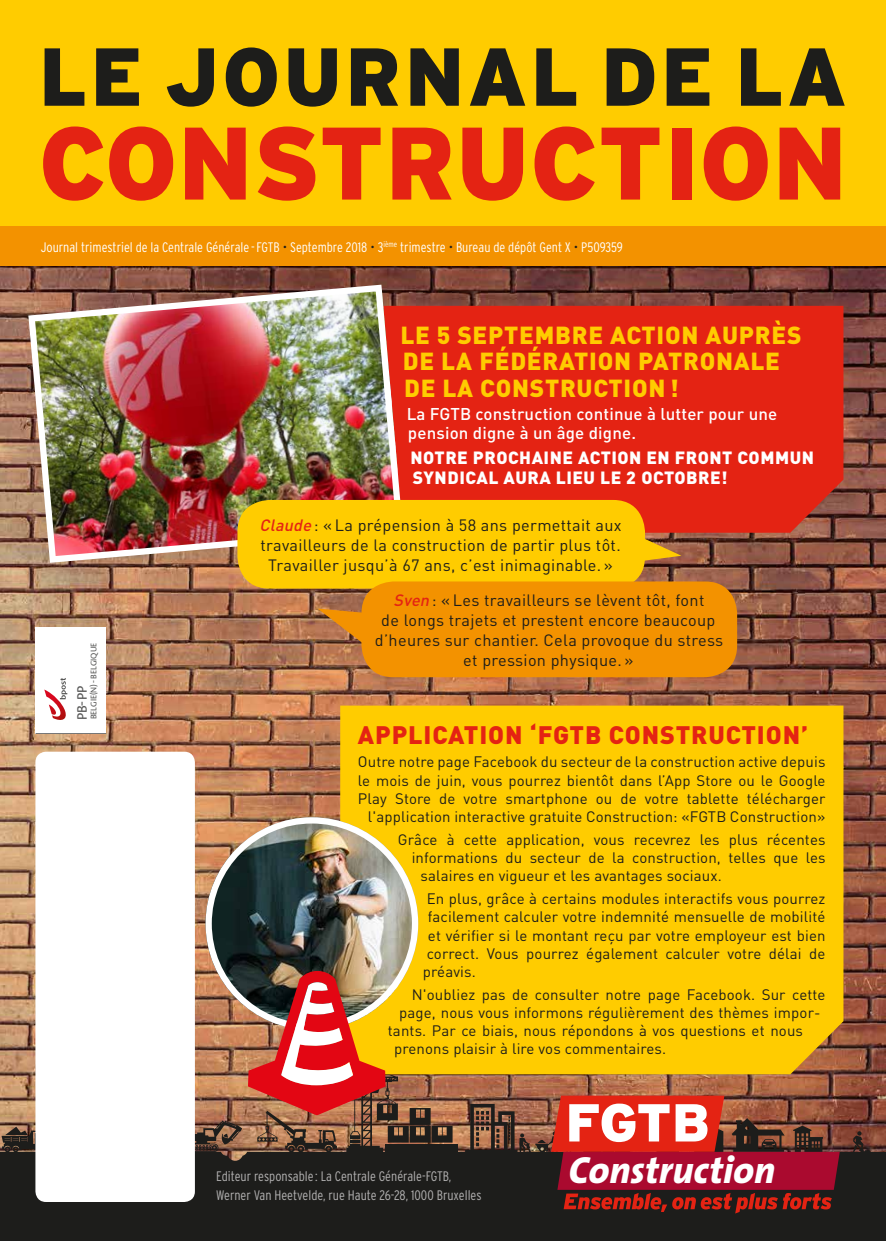
<style>
.page{position:relative;width:886px;height:1241px;background:#fff}
.page>*{position:absolute;margin:0;border:0;box-sizing:border-box;transform-origin:0 0}
.t1{font:900 102.75px "Interstate";letter-spacing:.005em;color:#e42313;scale:.96 1}
.t2{font:900 81.88px "Interstate";letter-spacing:.04em;color:#1d1d1b;scale:.96 1}
.t3{font:italic 800 38.12px "The Sans";color:#fff}
.t4{font:900 25px "DIN";letter-spacing:.035em;color:#e42313}
.t5{font:900 24.38px/26.2px "DIN";letter-spacing:.03em;color:#fc0}
.t6{font:900 17.5px/20px "DIN";letter-spacing:.03em;color:#fff}
.t7{font:500 16.88px/18.8px "DIN";letter-spacing:.01em;color:#fff}
.t8{font:16.25px/20px "DIN";letter-spacing:.02em;color:#1d1d1b;text-align:center}
.t9{font:15px/18.1px "DIN";letter-spacing:.01em;color:#1d1d1b;text-align:right}
.t10{font:300 condensed 13.75px "Interstate";color:#fff}
.t11{font:300 condensed 13.75px/18.8px "Interstate";color:#b3b2b2}
.t12{font:13.75px "Aroma No 2 LT Com";color:#575756}
.t13{font:8.25px "Aroma No 2 LT Com";letter-spacing:.005em;color:#575756}
.s1{color:#1d1d1b}
.s2{font-weight:500;font-style:italic;color:#e42313}
</style>
<div class="page">
<img style="left:0;top:266px;width:886px;height:885px">
<svg style="left:195px;top:1120px;width:47px;height:31px"></svg>
<div style="left:386px;top:1143px;width:72px;height:10px;background:#1d1d1b"></div>
<svg style="left:2px;top:1126px;width:33px;height:25px"></svg>
<svg style="left:853px;top:1130px;width:17px;height:21px"></svg>
<div style="left:0;top:1151px;width:886px;height:89px;background:#1d1d1b"></div>
<div style="left:35px;top:627px;width:71px;height:106px;background:#fff"></div>
<svg style="left:44px;top:678px;width:24px;height:42px"></svg>
<hr style="left:36px;top:733px;width:70px;height:1px;background:#575756">
<svg style="left:465px;top:1095px;width:375px;height:118px;background:#8b3535"></svg>
<div style="left:0;top:0;width:886px;height:227px;background:#fc0"></div>
<div style="left:0;top:227px;width:886px;height:39px;background:#f39200"></div>
<div style="left:340px;top:705px;width:503px;height:369px;background:#fc0"></div>
<div style="left:406px;top:306px;width:437px;height:226px;background:#e42313"></div>
<img style="left:25px;top:281px;width:381px;height:285px">
<svg style="left:318px;top:608px;width:43px;height:38px;background:#c0782e"></svg>
<svg style="left:644px;top:532px;width:37px;height:32px"></svg>
<div style="left:237px;top:500px;width:408px;height:88px;background:#fc0;border-radius:32px"></div>
<div style="left:361px;top:581px;width:376px;height:96px;background:#f39200;border-radius:32px"></div>
<img style="left:206px;top:817px;width:212px;height:212px;border-radius:106px">
<div style="left:206px;top:817px;width:212px;height:212px;border:6px solid #fff;border-radius:50%"></div>
<img style="left:248px;top:970px;width:204px;height:182px">
<div style="left:35px;top:751px;width:160px;height:450px;background:#fff;border-radius:11px"></div>
<h2 class="t2" style="left:39px;top:30px;width:843px">LE JOURNAL DE LA</h2>
<h1 class="t1" style="left:39px;top:104px;width:843px">CONSTRUCTION</h1>
<p class="t10" style="left:41px;top:239px;width:583px">Journal trimestriel de la Centrale Générale - FGTB <span class="s1">•</span> Septembre 2018 <span class="s1">•</span> 3<sup>ième</sup> trimestre <span class="s1">•</span> Bureau de dépôt Gent X <span class="s1">•</span> P509359</p>
<p class="t13" style="left:88px;top:719px;width:78px;rotate:-90deg">BELGIE(N)- BELGIQUE</p>
<p class="t12" style="left:73px;top:719px;width:35px;rotate:-90deg">PB- PP</p>
<h3 class="t5" style="left:400px;top:320px;width:402px">LE 5 SEPTEMBRE ACTION AUPRÈS<br>DE LA FÉDÉRATION PATRONALE<br>DE LA CONSTRUCTION !</h3>
<p class="t7" style="left:407px;top:404px;width:372px">La FGTB construction continue à lutter pour une pension digne à un âge digne.</p>
<p class="t6" style="left:410px;top:446px;width:405px">NOTRE PROCHAINE ACTION EN FRONT COMMUN<br>SYNDICAL AURA LIEU LE 2 OCTOBRE!</p>
<p class="t8" style="left:259px;top:514px;width:364px"><span class="s2">Claude</span>: « La prépension à 58 ans permettait aux travailleurs de la construction de partir plus tôt.<br>Travailler jusqu’à 67 ans, c’est inimaginable. »</p>
<p class="t8" style="left:375px;top:589px;width:350px"><span class="s2">Sven</span>: « Les travailleurs se lèvent tôt, font<br>de longs trajets et prestent encore beaucoup d’heures sur chantier. Cela provoque du stress et pression physique. »</p>
<h3 class="t4" style="left:358px;top:718px;width:452px">APPLICATION ‘FGTB CONSTRUCTION’</h3>
<p class="t9" style="left:358px;top:752px;width:469px">Outre notre page Facebook du secteur de la construction active depuis le mois de juin, vous pourrez bientôt dans l’App Store ou le Google Play Store de votre smartphone ou de votre tablette télécharger l'application interactive gratuite Construction: «FGTB Construction»</p>
<p class="t9" style="left:398px;top:830px;width:429px">Grâce à cette application, vous recevrez les plus récentes</p>
<p class="t9" style="left:412px;top:848px;width:415px">informations du secteur de la construction, telles que les</p>
<p class="t9" style="left:420px;top:866px;width:303px">salaires en vigueur et les avantages sociaux.</p>
<p class="t9" style="left:427px;top:889px;width:400px">En plus, grâce à certains modules interactifs vous pourrez</p>
<p class="t9" style="left:428px;top:907px;width:399px">facilement calculer votre indemnité mensuelle de mobilité</p>
<p class="t9" style="left:428px;top:925px;width:399px">et vérifier si le montant reçu par votre employeur est bien</p>
<p class="t9" style="left:427px;top:943px;width:400px">correct. Vous pourrez également calculer votre délai de</p>
<p class="t9" style="left:423px;top:961px;width:54px">préavis.</p>
<p class="t9" style="left:412px;top:984px;width:415px">N'oubliez pas de consulter notre page Facebook. Sur cette</p>
<p class="t9" style="left:399px;top:1003px;width:423px">page, nous vous informons régulièrement des thèmes impor-</p>
<p class="t9" style="left:388px;top:1021px;width:417px">tants. Par ce biais, nous répondons à vos questions et nous</p>
<p class="t9" style="left:394px;top:1039px;width:274px">prenons plaisir à lire vos commentaires.</p>
<p class="t11" style="left:216px;top:1166px;width:267px">Editeur responsable : La Centrale Générale-FGTB,<br>Werner Van Heetvelde, rue Haute 26-28, 1000 Bruxelles</p>
<h3 class="t3" style="left:569px;top:1137px;width:208px">Construction</h3>
</div>
